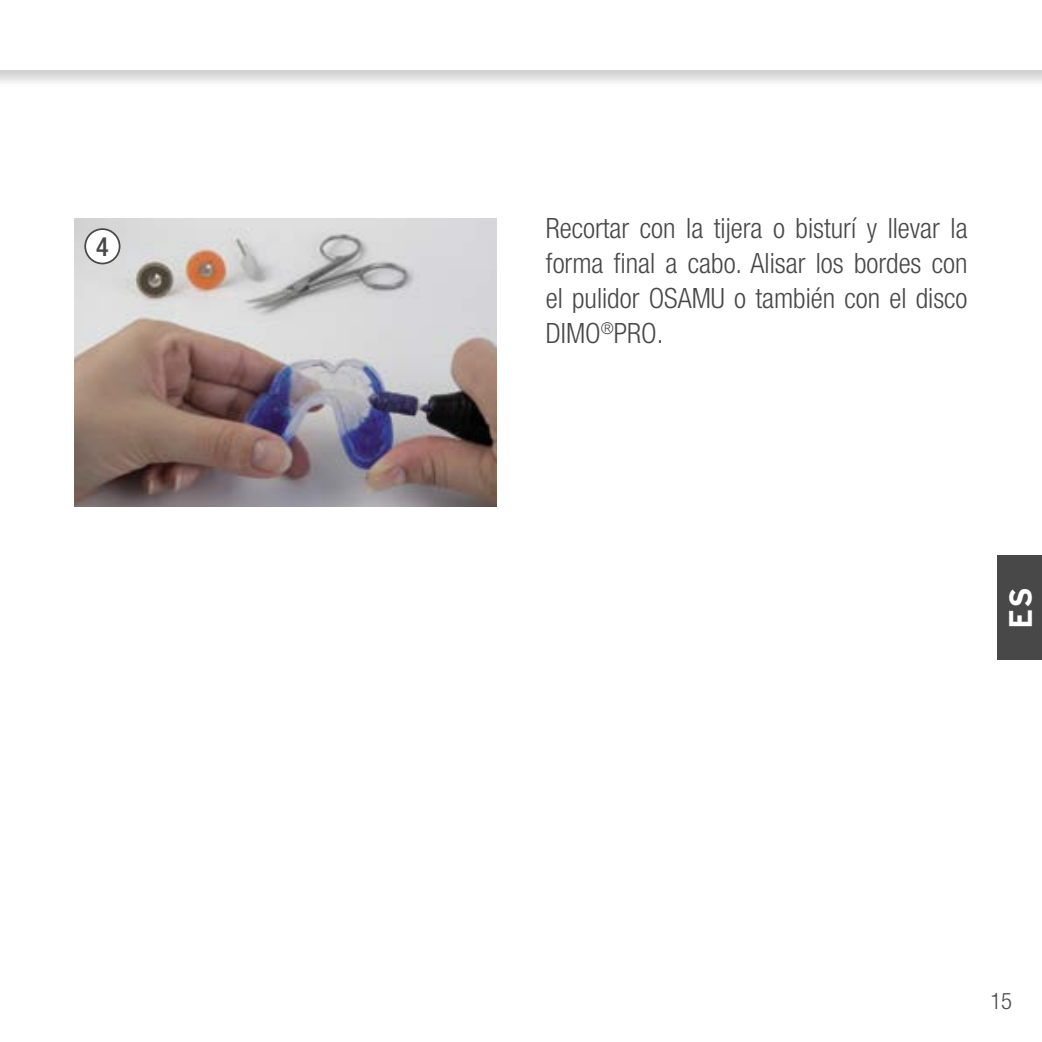
<style>
.page{position:relative;width:1042px;height:1042px;background:#fff}
.page>*{position:absolute;margin:0;border:0;box-sizing:border-box;transform-origin:0 0}
.t1{font:700 31.5px "Interstate";color:#fff}
.t2{font:300 condensed 28px/35px "Helvetica Neue LT Pro";color:#484848;text-align:justify}
.t3{font:500 condensed 26.25px "Helvetica Neue LT Pro";color:#484848}
.t4{font:300 condensed 22.75px "Helvetica Neue LT Pro";color:#484848}
</style>
<div class="page">
<img style="left:74px;top:218px;width:422px;height:288px">
<div style="left:85px;top:229px;width:35px;height:34px;background:#fff;border-radius:50%"></div>
<div style="left:84px;top:228px;width:36px;height:36px;border:2px solid #484848;border-radius:50%"></div>
<div style="left:0;top:0;width:1042px;height:158px;background:#000;opacity:.2"></div>
<div style="left:0;top:0;width:1042px;height:69px;background:#fff"></div>
<div style="left:997px;top:556px;width:45px;height:104px;background:#484848"></div>
<p class="t3" style="left:96px;top:231px;width:14px">4</p>
<p class="t2" style="left:546px;top:211px;width:423px">Recortar con la tijera o bisturí y llevar la forma final a cabo. Alisar los bordes con el pulidor OSAMU o también con el disco DIMO<sup>®</sup>PRO.</p>
<p class="t1" style="left:1003px;top:628px;width:43px;rotate:-90deg">ES</p>
<p class="t4" style="left:990px;top:987px;width:23px">15</p>
</div>
